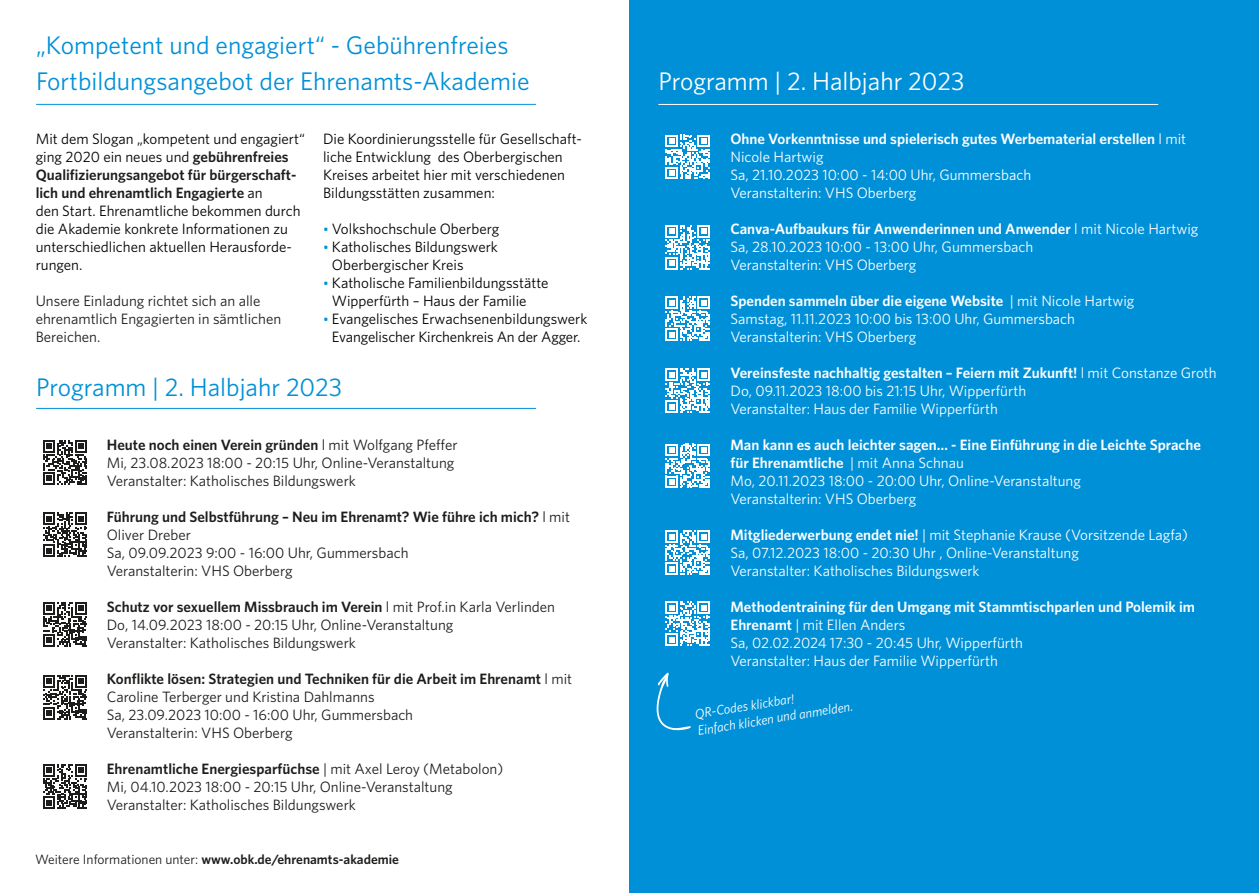
<style>
.page{position:relative;width:1259px;height:893px;background:#fff}
.page>*{position:absolute;margin:0;border:0;box-sizing:border-box;transform-origin:0 0}
.t1{font:25.5px/36px "Whitney";color:#0090d7}
.t2{font:25.5px "Whitney";color:#fff}
.t3{font:15px/18px "Whitney";color:#fff}
.t4{font:15px/18px "Whitney";color:#1d1d1b}
.t5{font:15px/18px "Whitney";color:#010101}
.t6{font:600 13.5px "Whitney";color:#1d1d1b}
.t7{font:italic 13.5px/16.5px "Whitney";color:#fff}
.s1{font-weight:600;color:#1d1d1b}
.s2{font-size:13.5px;color:#0090d7}
.s3{font-weight:600}
.s4{font-weight:400}
</style>
<div class="page">
<div style="left:629px;top:0;width:630px;height:893px;background:#0090d7"></div>
<hr style="left:36px;top:104px;width:500px;height:1px;background:#0090d7">
<svg style="left:665px;top:135px;width:45px;height:44px"></svg>
<svg style="left:665px;top:225px;width:45px;height:45px"></svg>
<svg style="left:665px;top:296px;width:45px;height:45px"></svg>
<svg style="left:665px;top:368px;width:45px;height:45px"></svg>
<svg style="left:665px;top:444px;width:45px;height:44px"></svg>
<svg style="left:665px;top:530px;width:45px;height:45px"></svg>
<svg style="left:665px;top:601px;width:45px;height:45px"></svg>
<hr style="left:36px;top:408px;width:500px;height:1px;background:#0090d7">
<svg style="left:43px;top:440px;width:44px;height:45px"></svg>
<svg style="left:43px;top:512px;width:44px;height:45px"></svg>
<svg style="left:43px;top:602px;width:44px;height:44px"></svg>
<svg style="left:43px;top:675px;width:44px;height:44px"></svg>
<svg style="left:43px;top:764px;width:44px;height:45px"></svg>
<hr style="left:658px;top:104px;width:500px;height:1px;background:#fff">
<svg style="left:656px;top:673px;width:35px;height:57px"></svg>
<h1 class="t1" style="left:36px;top:27px;width:495px">„Kompetent und engagiert“ - Gebührenfreies<br>Fortbildungsangebot der Ehrenamts-Akademie</h1>
<p class="t5" style="left:36px;top:129px;width:271px">Mit dem Slogan „kompetent und engagiert“ ging 2020 ein neues und <span class="s1">gebührenfreies Qualifizierungsangebot für bürgerschaft&shy;lich und ehrenamtlich Engagierte</span> an<br>den Start. Ehrenamtliche bekommen durch die Akademie konkrete Informationen zu unterschiedlichen aktuellen Herausforde&shy;rungen.</p>
<p class="t4" style="left:36px;top:291px;width:247px">Unsere Einladung richtet sich an alle ehrenamtlich Engagierten in sämtlichen<br>Bereichen.</p>
<p class="t5" style="left:323px;top:129px;width:260px">Die Koordinierungsstelle für Gesellschaft&shy;liche Entwicklung des Oberbergischen Kreises arbeitet hier mit verschiedenen Bildungsstätten zusammen:</p>
<p class="t5" style="left:323px;top:219px;width:178px"><span class="s2">•</span> Volkshochschule Oberberg</p>
<p class="t5" style="left:332px;top:237px;width:167px;text-indent:-9px"><span class="s2">•</span> Katholisches Bildungswerk<br>Oberbergischer Kreis</p>
<p class="t5" style="left:332px;top:273px;width:218px;text-indent:-9px"><span class="s2">•</span> Katholische Familienbildungsstätte<br>Wipperfürth – Haus der Familie</p>
<p class="t5" style="left:323px;top:309px;width:266px;text-align:center"><span class="s2">•</span> Evangelisches Erwachsenenbildungswerk<br>Evangelischer Kirchenkreis An der Agger.</p>
<h1 class="t1" style="left:36px;top:369px;width:307px">Programm | 2. Halbjahr 2023</h1>
<p class="t4" style="left:107px;top:435px;width:352px"><span class="s3">Heute noch einen Verein gründen</span> l mit Wolfgang Pfeffer<br>Mi, 23.08.2023 18:00 - 20:15 Uhr, Online-Veranstaltung<br>Veranstalter: Katholisches Bildungswerk</p>
<p class="t4" style="left:107px;top:507px;width:465px"><span class="s3">Führung und Selbstführung – Neu im Ehrenamt? Wie führe ich mich?</span> l mit Oliver Dreber<br>Sa, 09.09.2023 9:00 - 16:00 Uhr, Gummersbach<br>Veranstalterin: VHS Oberberg</p>
<p class="t4" style="left:107px;top:597px;width:450px"><span class="s3">Schutz vor sexuellem Missbrauch im Verein</span> l mit Prof.in Karla Verlinden<br>Do, 14.09.2023 18:00 - 20:15 Uhr, Online-Veranstaltung<br>Veranstalter: Katholisches Bildungswerk</p>
<p class="t4" style="left:107px;top:669px;width:467px"><span class="s3">Konflikte lösen: Strategien und Techniken für die Arbeit im Ehrenamt</span> l mit Caroline Terberger und Kristina Dahlmanns<br>Sa, 23.09.2023 10:00 - 16:00 Uhr, Gummersbach<br>Veranstalterin: VHS Oberberg</p>
<p class="t4" style="left:107px;top:759px;width:398px"><span class="s3">Ehrenamtliche Energiesparfüchse</span> | mit Axel Leroy (Metabolon)<br>Mi, 04.10.2023 18:00 - 20:15 Uhr, Online-Veranstaltung<br>Veranstalter: Katholisches Bildungswerk</p>
<p class="t6" style="left:35px;top:850px;width:365px"><span class="s4">Weitere Informationen unter:</span> www.obk.de/ehrenamts-akademie</p>
<h1 class="t2" style="left:658px;top:64px;width:307px">Programm | 2. Halbjahr 2023</h1>
<p class="t3" style="left:730px;top:129px;width:457px"><span class="s3">Ohne Vorkenntnisse und spielerisch gutes Werbematerial erstellen</span> l mit Nicole Hartwig<br>Sa, 21.10.2023 10:00 - 14:00 Uhr, Gummersbach<br>Veranstalterin: VHS Oberberg</p>
<p class="t3" style="left:730px;top:219px;width:469px"><span class="s3">Canva-Aufbaukurs für Anwenderinnen und Anwender</span> l mit Nicole Hartwig<br>Sa, 28.10.2023 10:00 - 13:00 Uhr, Gummersbach<br>Veranstalterin: VHS Oberberg</p>
<p class="t3" style="left:730px;top:291px;width:405px"><span class="s3">Spenden sammeln über die eigene Website</span> | mit Nicole Hartwig<br>Samstag, 11.11.2023 10:00 bis 13:00 Uhr, Gummersbach<br>Veranstalterin: VHS Oberberg</p>
<p class="t3" style="left:730px;top:363px;width:488px"><span class="s3">Vereinsfeste nachhaltig gestalten – Feiern mit Zukunft!</span> l mit Constanze Groth<br>Do, 09.11.2023 18:00 bis 21:15 Uhr, Wipperfürth<br>Veranstalter: Haus der Familie Wipperfürth</p>
<p class="t3" style="left:730px;top:435px;width:472px"><span class="s3">Man kann es auch leichter sagen… - Eine Einführung in die Leichte Sprache für Ehrenamtliche</span> | mit Anna Schnau<br>Mo, 20.11.2023 18:00 - 20:00 Uhr, Online-Veranstaltung<br>Veranstalterin: VHS Oberberg</p>
<p class="t3" style="left:730px;top:525px;width:459px"><span class="s3">Mitgliederwerbung endet nie!</span> | mit Stephanie Krause (Vorsitzende Lagfa)<br>Sa, 07.12.2023 18:00 - 20:30 Uhr , Online-Veranstaltung<br>Veranstalter: Katholisches Bildungswerk</p>
<p class="t3" style="left:730px;top:597px;width:466px"><span class="s3">Methodentraining für den Umgang mit Stammtischparlen und Polemik im Ehrenamt</span> | mit Ellen Anders<br>Sa, 02.02.2024 17:30 - 20:45 Uhr, Wipperfürth<br>Veranstalter: Haus der Familie Wipperfürth</p>
<p class="t7" style="left:694px;top:706px;width:159px;rotate:-9deg">QR-Codes klickbar!<br>Einfach klicken und anmelden.</p>
</div>
